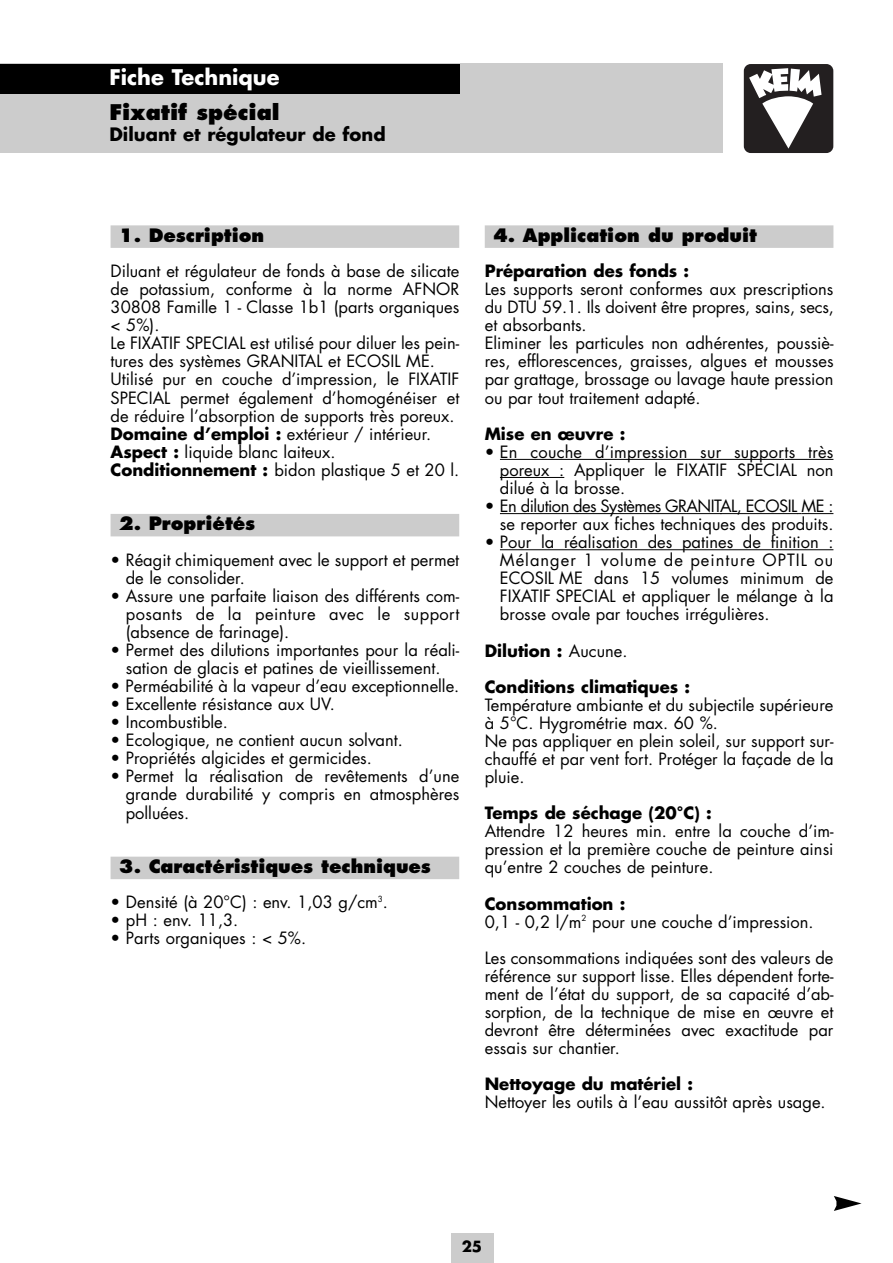
<style>
.page{position:relative;width:893px;height:1263px;background:#fff}
.page>*{position:absolute;margin:0;border:0;box-sizing:border-box;transform-origin:0 0}
.t1{font:800 21px "Futura";color:#000}
.t2{font:700 21px "Futura";color:#fff}
.t3{font:800 18px "Futura";color:#000}
.t4{font:700 18px "Futura";color:#000}
.t5{font:16.5px/18px "Futura";color:#000;text-align:justify}
.t6{font:700 16.5px/36.2px "Futura";color:#000}
.t7{font:700 15px "Futura";color:#000}
.s1{font-weight:700}
.s2{font-weight:400}
</style>
<div class="page">
<div style="left:0;top:64px;width:723px;height:89px;background:#ccc"></div>
<svg style="left:743px;top:64px;width:91px;height:89px"></svg>
<div style="left:744px;top:64px;width:89px;height:89px;background:#231f20;border-radius:7px"></div>
<svg style="left:749px;top:68px;width:72px;height:81px"></svg>
<div style="left:0;top:64px;width:459px;height:30px;background:#000"></div>
<div style="left:111px;top:225px;width:348px;height:23px;background:#ccc"></div>
<div style="left:111px;top:514px;width:348px;height:22px;background:#ccc"></div>
<div style="left:111px;top:857px;width:348px;height:22px;background:#ccc"></div>
<div style="left:485px;top:225px;width:348px;height:23px;background:#ccc"></div>
<hr style="left:500px;top:459px;width:284px;height:1px;background:#000">
<hr style="left:785px;top:459px;width:48px;height:1px;background:#000">
<hr style="left:500px;top:477px;width:64px;height:1px;background:#000">
<hr style="left:500px;top:513px;width:222px;height:1px;background:#000">
<hr style="left:720px;top:513px;width:77px;height:1px;background:#000">
<hr style="left:801px;top:513px;width:32px;height:1px;background:#000">
<hr style="left:500px;top:549px;width:333px;height:1px;background:#000">
<div style="left:451px;top:1233px;width:42px;height:30px;background:#ccc"></div>
<svg style="left:834px;top:1196px;width:28px;height:15px"></svg>
<p class="t2" style="left:109px;top:67px;width:172px">Fiche Technique</p>
<p class="t1" style="left:109px;top:103px;width:172px">Fixatif spécial</p>
<p class="t4" style="left:109px;top:126px;width:278px">Diluant et régulateur de fond</p>
<p class="t3" style="left:119px;top:227px;width:147px">1. Description</p>
<p class="t5" style="left:111px;top:263px;width:350px;text-align:left">Diluant et régulateur de fonds à base de silicate de potassium, conforme à la norme AFNOR 30808 Famille 1 - Classe 1b1 (parts organiques &lt; 5%).<br>Le FIXATIF SPECIAL est utilisé pour diluer les pein&shy;tures des systèmes GRANITAL et ECOSIL ME.<br>Utilisé pur en couche d’impression, le FIXATIF SPECIAL permet également d’homogénéiser et de réduire l’absorption de supports très poreux.<br><span class="s1">Domaine d’emploi :</span> extérieur / intérieur.<br><span class="s1">Aspect :</span> liquide blanc laiteux.<br><span class="s1">Conditionnement :</span> bidon plastique 5 et 20 l.</p>
<p class="t3" style="left:119px;top:515px;width:138px">2. Propriétés</p>
<p class="t5" style="left:126px;top:552px;width:335px;text-indent:-15px">• Réagit chimiquement avec le support et permet de le consolider.</p>
<p class="t5" style="left:126px;top:588px;width:335px;text-indent:-15px">• Assure une parfaite liaison des différents com&shy;posants de la peinture avec le support (absence de farinage).</p>
<p class="t5" style="left:111px;top:642px;width:350px;text-align:center">• Permet des dilutions importantes pour la réali&shy;sation de glacis et patines de vieillissement.</p>
<p class="t5" style="left:111px;top:678px;width:350px">• Perméabilité à la vapeur d’eau exceptionnelle.</p>
<p class="t5" style="left:111px;top:696px;width:226px">• Excellente résistance aux UV.</p>
<p class="t5" style="left:111px;top:714px;width:119px">• Incombustible.</p>
<p class="t5" style="left:111px;top:733px;width:294px">• Ecologique, ne contient aucun solvant.</p>
<p class="t5" style="left:111px;top:751px;width:263px">• Propriétés algicides et germicides.</p>
<p class="t5" style="left:126px;top:769px;width:335px;text-indent:-15px">• Permet la réalisation de revêtements d’une grande durabilité y compris en atmosphères polluées.</p>
<p class="t3" style="left:119px;top:858px;width:313px">3. Caractéristiques techniques</p>
<p class="t5" style="left:111px;top:895px;width:279px">• Densité (à 20°C) : env. 1,03 g/cm<sup>3</sup>.</p>
<p class="t5" style="left:111px;top:913px;width:129px">• pH : env. 11,3.</p>
<p class="t5" style="left:111px;top:931px;width:197px">• Parts organiques : &lt; 5%.</p>
<p class="t3" style="left:493px;top:227px;width:265px">4. Application du produit</p>
<p class="t6" style="left:485px;top:254px;width:206px">Préparation des fonds :</p>
<p class="t5" style="left:485px;top:281px;width:351px;text-align:left">Les supports seront conformes aux prescriptions du DTU 59.1. Ils doivent être propres, sains, secs, et absorbants.<br>Eliminer les particules non adhérentes, poussiè&shy;res, efflorescences, graisses, algues et mousses par grattage, brossage ou lavage haute pression ou par tout traitement adapté.</p>
<p class="t6" style="left:485px;top:417px;width:142px">Mise en œuvre :</p>
<p class="t5" style="left:500px;top:444px;width:335px;text-indent:-15px">• En couche d’impression sur supports très poreux : Appliquer le FIXATIF SPECIAL non dilué à la brosse.</p>
<p class="t5" style="left:485px;top:498px;width:350px;text-align:right">• En dilution des Systèmes GRANITAL, ECOSIL ME : se reporter aux fiches techniques des produits.</p>
<p class="t5" style="left:500px;top:534px;width:335px;text-indent:-15px">• Pour la réalisation des patines de finition :<br>Mélanger 1 volume de peinture OPTIL ou ECOSIL ME dans 15 volumes minimum de FIXATIF SPECIAL et appliquer le mélange à la brosse ovale par touches irrégulières.</p>
<p class="t6" style="left:485px;top:634px;width:207px">Dilution : <span class="s2">Aucune.<br></span>Conditions climatiques :</p>
<p class="t5" style="left:485px;top:697px;width:350px;text-align:left">Température ambiante et du subjectile supérieure à 5°C. Hygrométrie max. 60 %.<br>Ne pas appliquer en plein soleil, sur support sur&shy;chauffé et par vent fort. Protéger la façade de la pluie.</p>
<p class="t6" style="left:485px;top:796px;width:229px">Temps de séchage (20°C) :</p>
<p class="t5" style="left:485px;top:824px;width:350px">Attendre 12 heures min. entre la couche d’im&shy;pression et la première couche de peinture ainsi qu’entre 2 couches de peinture.</p>
<p class="t5" style="left:485px;top:896px;width:330px"><span class="s1">Consommation :<br></span>0,1 - 0,2 l/m<sup>2</sup> pour une couche d’impression.</p>
<p class="t5" style="left:485px;top:950px;width:350px">Les consommations indiquées sont des valeurs de référence sur support lisse. Elles dépendent forte&shy;ment de l’état du support, de sa capacité d’ab&shy;sorption, de la technique de mise en œuvre et devront être déterminées avec exactitude par essais sur chantier.</p>
<p class="t6" style="left:485px;top:1067px;width:210px">Nettoyage du matériel :</p>
<p class="t5" style="left:485px;top:1095px;width:342px">Nettoyer les outils à l’eau aussitôt après usage.</p>
<p class="t7" style="left:462px;top:1239px;width:22px">25</p>
</div>
